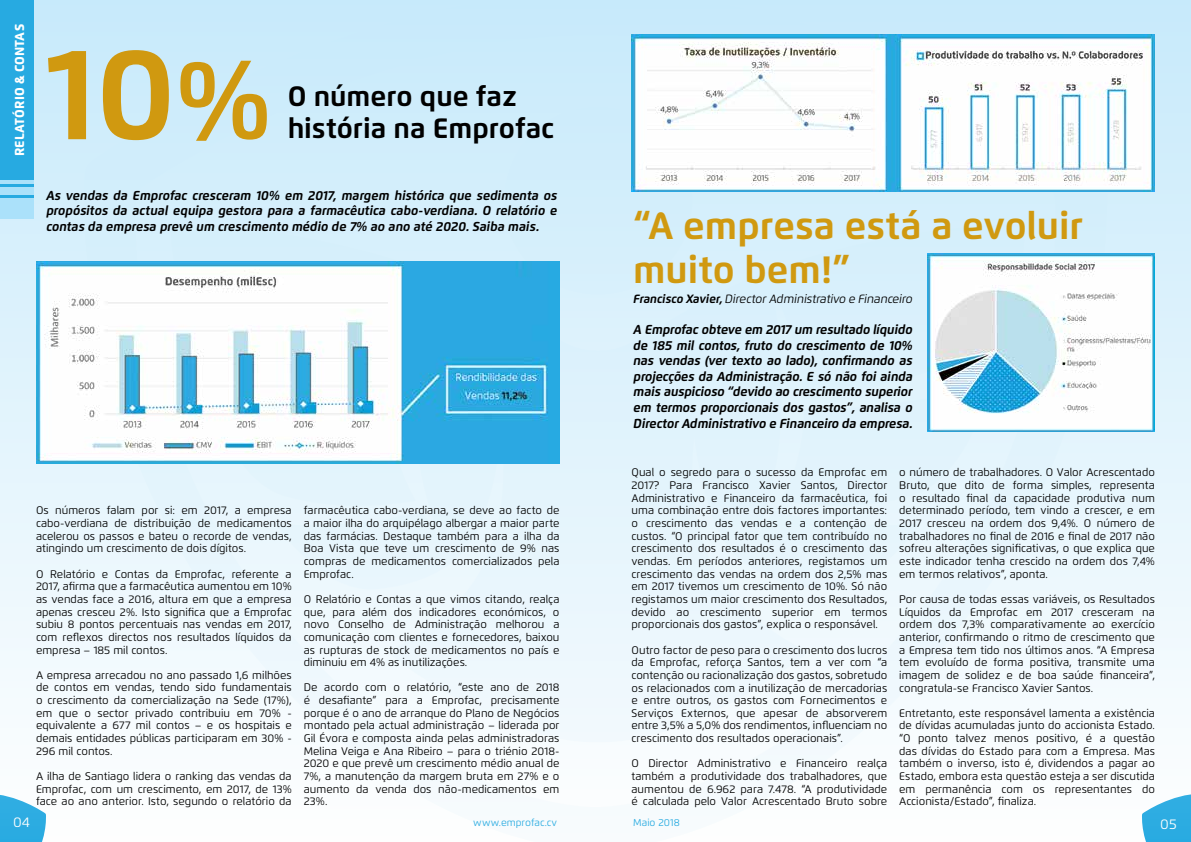
<style>
.page{position:relative;width:1191px;height:842px;background:#fff}
.page>*{position:absolute;margin:0;border:0;box-sizing:border-box;transform-origin:0 0}
.t1{font:700 130px "Flexo";color:#d09910}
.t2{font:700 38px/43.7px "Flexo";color:#d09910}
.t3{font:700 28px/32.2px "Flexo";color:#000}
.t4{font:14px "Flexo";color:#fff}
.t5{font:italic 700 13px/15.6px "Flexo";letter-spacing:-.01em;color:#000;text-align:justify}
.t6{font:800 13px "Flexo";color:#fff}
.t7{font:italic 12px "Flexo";color:#000}
.t8{font:11px/12.6px "Flexo";color:#000;text-align:justify}
.t9{font:10px "Flexo";color:#27aae1}
.s1{font-size:110px}
.s2{font-weight:700}
</style>
<div class="page">
<div style="left:0;top:0;width:1191px;height:842px;background:linear-gradient(to bottom,#c7eafb,#f9fcfe)"></div>
<div style="left:0;top:0;width:34px;height:202px;background:#27aae1"></div>
<div style="left:0;top:199px;width:34px;height:20px;background:#abe1fa"></div>
<div style="left:0;top:188px;width:34px;height:7px;background:#abe1fa"></div>
<hr style="left:0;top:180px;width:34px;height:4px;background:#abe1fa">
<img style="left:36px;top:261px;width:523px;height:202px">
<img style="left:631px;top:35px;width:524px;height:157px">
<img style="left:927px;top:254px;width:228px;height:178px">
<p class="t6" style="left:12px;top:156px;width:132px;rotate:-90deg">relatório &amp; contas</p>
<h1 class="t1" style="left:46px;top:14px;width:227px">10<span class="s1">%</span></h1>
<h3 class="t3" style="left:288px;top:80px;width:268px">O número que faz história na Emprofac</h3>
<p class="t5" style="left:46px;top:187px;width:513px">As vendas da Emprofac cresceram 10% em 2017, margem histórica que sedimenta os propósitos da actual equipa gestora para a farmacêutica cabo-verdiana. O relatório e contas da empresa prevê um crescimento médio de 7% ao ano até 2020. Saiba mais.</p>
<p class="t8" style="left:36px;top:504px;width:257px">Os números falam por si: em 2017, a empresa cabo-verdiana de distribuição de medicamentos acelerou os passos e bateu o recorde de vendas, atingindo um crescimento de dois dígitos.</p>
<p class="t8" style="left:36px;top:567px;width:257px">O Relatório e Contas da Emprofac, referente a 2017, afirma que a farmacêutica aumentou em 10% as vendas face a 2016, altura em que a empresa apenas cresceu 2%. Isto significa que a Emprofac subiu 8 pontos percentuais nas vendas em 2017, com reflexos directos nos resultados líquidos da empresa – 185 mil contos.</p>
<p class="t8" style="left:36px;top:669px;width:257px">A empresa arrecadou no ano passado 1,6 milhões de contos em vendas, tendo sido fundamentais o crescimento da comercialização na Sede (17%), em que o sector privado contribuiu em 70% - equivalente a 677 mil contos – e os hospitais e demais entidades públicas participaram em 30% - 296 mil contos.</p>
<p class="t8" style="left:36px;top:770px;width:257px">A ilha de Santiago lidera o ranking das vendas da Emprofac, com um crescimento, em 2017, de 13% face ao ano anterior. Isto, segundo o relatório da</p>
<p class="t8" style="left:304px;top:504px;width:257px">farmacêutica cabo-verdiana, se deve ao facto de a maior ilha do arquipélago albergar a maior parte das farmácias. Destaque também para a ilha da Boa Vista que teve um crescimento de 9% nas compras de medicamentos comercializados pela Emprofac.</p>
<p class="t8" style="left:304px;top:593px;width:257px">O Relatório e Contas a que vimos citando, realça que, para além dos indicadores económicos, o novo Conselho de Administração melhorou a comunicação com clientes e fornecedores, baixou as rupturas de stock de medicamentos no país e diminuiu em 4% as inutilizações.</p>
<p class="t8" style="left:304px;top:681px;width:257px">De acordo com o relatório, “este ano de 2018 é desafiante” para a Emprofac, precisamente porque é o ano de arranque do Plano de Negócios montado pela actual administração – liderada por Gil Évora e composta ainda pelas administradoras Melina Veiga e Ana Ribeiro – para o triénio 2018- 2020 e que prevê um crescimento médio anual de 7%, a manutenção da margem bruta em 27% e o aumento da venda dos não-medicamentos em 23%.</p>
<h2 class="t2" style="left:633px;top:204px;width:451px">“A empresa está a evoluir muito bem!”</h2>
<p class="t7" style="left:633px;top:291px;width:281px"><span class="s2">Francisco Xavier,</span> Director Administrativo e Financeiro</p>
<p class="t5" style="left:633px;top:321px;width:281px">A Emprofac obteve em 2017 um resultado líquido de 185 mil contos, fruto do crescimento de 10% nas vendas (ver texto ao lado), confirmando as projecções da Administração. E só não foi ainda mais auspicioso “devido ao crescimento superior em termos proporcionais dos gastos”, analisa o Director Administrativo e Financeiro da empresa.</p>
<p class="t8" style="left:631px;top:466px;width:257px">Qual o segredo para o sucesso da Emprofac em 2017? Para Francisco Xavier Santos, Director Administrativo e Financeiro da farmacêutica, foi uma combinação entre dois factores importantes: o crescimento das vendas e a contenção de custos. “O principal fator que tem contribuído no crescimento dos resultados é o crescimento das vendas. Em períodos anteriores, registamos um crescimento das vendas na ordem dos 2,5% mas em 2017 tivemos um crescimento de 10%. Só não registamos um maior crescimento dos Resultados, devido ao crescimento superior em termos proporcionais dos gastos”, explica o responsável.</p>
<p class="t8" style="left:631px;top:643px;width:257px">Outro factor de peso para o crescimento dos lucros da Emprofac, reforça Santos, tem a ver com “a contenção ou racionalização dos gastos, sobretudo os relacionados com a inutilização de mercadorias e entre outros, os gastos com Fornecimentos e Serviços Externos, que apesar de absorverem entre 3,5% a 5,0% dos rendimentos, influenciam no crescimento dos resultados operacionais”.</p>
<p class="t8" style="left:631px;top:757px;width:257px">O Director Administrativo e Financeiro realça também a produtividade dos trabalhadores, que aumentou de 6.962 para 7.478. “A produtividade é calculada pelo Valor Acrescentado Bruto sobre</p>
<p class="t8" style="left:899px;top:466px;width:257px">o número de trabalhadores. O Valor Acrescentado Bruto, que dito de forma simples, representa o resultado final da capacidade produtiva num determinado período, tem vindo a crescer, e em 2017 cresceu na ordem dos 9,4%. O número de trabalhadores no final de 2016 e final de 2017 não sofreu alterações significativas, o que explica que este indicador tenha crescido na ordem dos 7,4% em termos relativos”, aponta.</p>
<p class="t8" style="left:899px;top:593px;width:257px">Por causa de todas essas variáveis, os Resultados Líquidos da Emprofac em 2017 cresceram na ordem dos 7,3% comparativamente ao exercício anterior, confirmando o ritmo de crescimento que a Empresa tem tido nos últimos anos. “A Empresa tem evoluído de forma positiva, transmite uma imagem de solidez e de boa saúde financeira”, congratula-se Francisco Xavier Santos.</p>
<p class="t8" style="left:899px;top:707px;width:257px">Entretanto, este responsável lamenta a existência de dívidas acumuladas junto do accionista Estado. “O ponto talvez menos positivo, é a questão das dívidas do Estado para com a Empresa. Mas também o inverso, isto é, dividendos a pagar ao Estado, embora esta questão esteja a ser discutida em permanência com os representantes do Accionista/Estado”, finaliza.</p>
<p class="t4" style="left:13px;top:814px;width:19px">04</p>
<p class="t9" style="left:473px;top:816px;width:85px">www.emprofac.cv</p>
<p class="t9" style="left:633px;top:816px;width:48px">Maio 2018</p>
<p class="t4" style="left:1160px;top:816px;width:18px">05</p>
</div>
